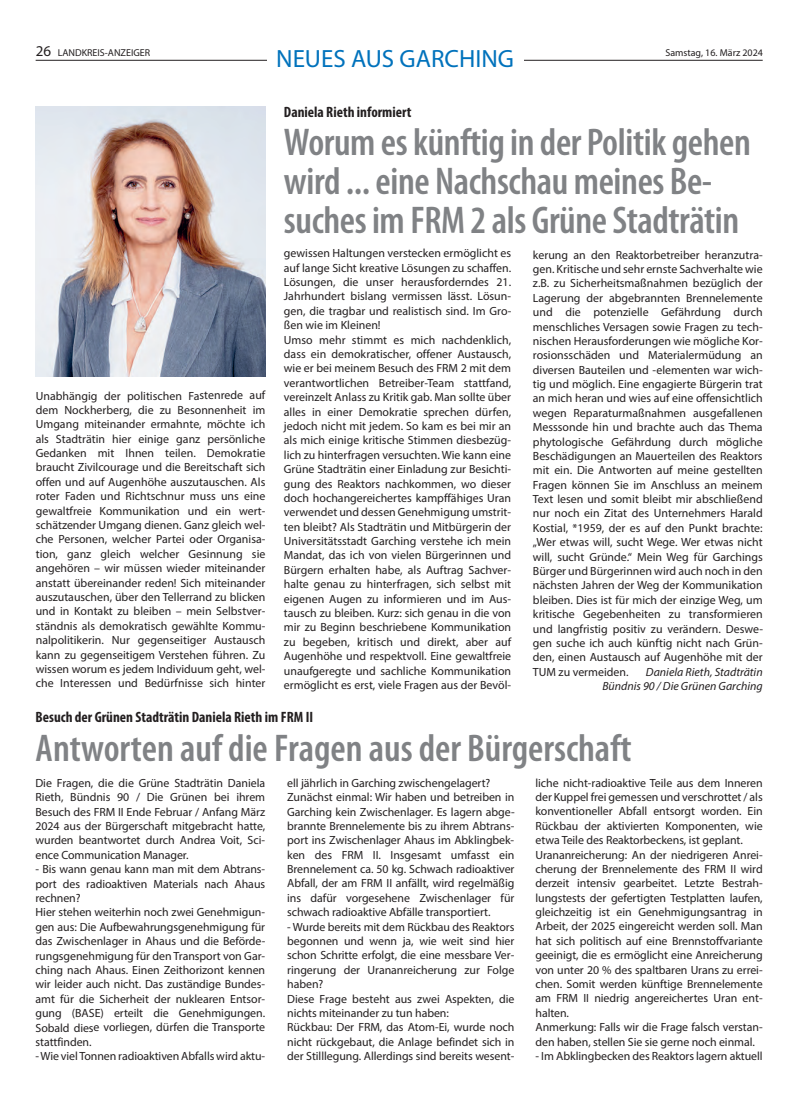
<style>
.page{position:relative;width:798px;height:1117px;background:#fff}
.page>*{position:absolute;margin:0;border:0;box-sizing:border-box;transform-origin:0 0}
.t1{font:600 condensed 38.75px/38.8px "Myriad Pro";letter-spacing:-.01em;color:#808285}
.t2{font:25px "Myriad Pro";color:#0072bc}
.t3{font:700 condensed 15px "Myriad Pro";color:#231f20}
.t4{font:11.88px/14.4px "Myriad Pro";letter-spacing:-.005em;color:#231f20;text-align:justify}
.t5{font:italic 11.88px/14.4px "Myriad Pro";color:#231f20;text-align:right}
.t6{font:10px "Myriad Pro";color:#231f20}
.s1{font-size:15px}
</style>
<div class="page">
<hr style="left:36px;top:60px;width:726px;height:1px;background:#231f20">
<div style="left:267px;top:50px;width:256px;height:23px;background:#fff"></div>
<img style="left:36px;top:106px;width:229px;height:270px">
<p class="t6" style="left:36px;top:49px;width:116px"><span class="s1">26</span> LANDKREIS-ANZEIGER</p>
<p class="t6" style="left:665px;top:49px;width:99px">Samstag, 16. März 2024</p>
<p class="t2" style="left:276px;top:49px;width:239px">NEUES AUS GARCHING</p>
<p class="t3" style="left:284px;top:106px;width:129px">Daniela Rieth informiert</p>
<p class="t1" style="left:284px;top:126px;width:468px">Worum es künftig in der Politik gehen wird ... eine Nachschau meines Be - suches im FRM 2 als Grüne Stadträtin</p>
<p class="t4" style="left:284px;top:247px;width:229px">gewissen Haltungen verstecken ermöglicht es auf lange Sicht kreative Lösungen zu schaffen.<br>Lösungen, die unser herausforderndes 21.<br>Jahrhundert bislang vermissen lässt. Lösun&shy;gen, die tragbar und realistisch sind. Im Gro&shy;ßen wie im Kleinen!</p>
<p class="t4" style="left:284px;top:333px;width:229px">Umso mehr stimmt es mich nachdenklich, dass ein demokratischer, offener Austausch, wie er bei meinem Besuch des FRM 2 mit dem verantwortlichen Betreiber-Team stattfand, vereinzelt Anlass zu Kritik gab. Man sollte über alles in einer Demokratie sprechen dürfen, jedoch nicht mit jedem. So kam es bei mir an als mich einige kritische Stimmen diesbezüg&shy;lich zu hinterfragen versuchten. Wie kann eine Grüne Stadträtin einer Einladung zur Besichti&shy;gung des Reaktors nachkommen, wo dieser doch hochangereichertes kampffähiges Uran verwendet und dessen Genehmigung umstrit&shy;ten bleibt? Als Stadträtin und Mitbürgerin der Universitätsstadt Garching verstehe ich mein Mandat, das ich von vielen Bürgerinnen und Bürgern erhalten habe, als Auftrag Sachver&shy;halte genau zu hinterfragen, sich selbst mit eigenen Augen zu informieren und im Aus&shy;tausch zu bleiben. Kurz: sich genau in die von mir zu Beginn beschriebene Kommunikation zu begeben, kritisch und direkt, aber auf Augenhöhe und respektvoll. Eine gewaltfreie unaufgeregte und sachliche Kommunikation ermöglicht es erst, viele Fragen aus der Bevöl-</p>
<p class="t3" style="left:36px;top:711px;width:279px">Besuch der Grünen Stadträtin Daniela Rieth im FRM II</p>
<p class="t1" style="left:36px;top:731px;width:597px">Antworten auf die Fragen aus der Bürgerschaft</p>
<p class="t4" style="left:35px;top:776px;width:231px">Die Fragen, die die Grüne Stadträtin Daniela Rieth, Bündnis 90 / Die Grünen bei ihrem Besuch des FRM II Ende Februar / Anfang März 2024 aus der Bürgerschaft mitgebracht hatte, wurden beantwortet durch Andrea Voit, Sci&shy;ence Communication Manager.</p>
<p class="t4" style="left:35px;top:862px;width:231px">- Bis wann genau kann man mit dem Abtrans&shy;port des radioaktiven Materials nach Ahaus rechnen?</p>
<p class="t4" style="left:35px;top:905px;width:231px">Hier stehen weiterhin noch zwei Genehmigun&shy;gen aus: Die Aufbewahrungsgenehmigung für das Zwischenlager in Ahaus und die Beförde&shy;rungsgenehmigung für den Transport von Gar&shy;ching nach Ahaus. Einen Zeithorizont kennen wir leider auch nicht. Das zuständige Bundes&shy;amt für die Sicherheit der nuklearen Entsor&shy;gung (BASE) erteilt die Genehmigungen.<br>Sobald diese vorliegen, dürfen die Transporte stattfinden.</p>
<p class="t4" style="left:35px;top:1049px;width:231px">- Wie viel Tonnen radioaktiven Abfalls wird aktu-</p>
<p class="t4" style="left:532px;top:248px;width:231px">kerung an den Reaktorbetreiber heranzutra&shy;gen. Kritische und sehr ernste Sachverhalte wie z.B. zu Sicherheitsmaßnahmen bezüglich der Lagerung der abgebrannten Brennelemente und die potenzielle Gefährdung durch menschliches Versagen sowie Fragen zu tech&shy;nischen Herausforderungen wie mögliche Kor&shy;rosionsschäden und Materialermüdung an diversen Bauteilen und -elementen war wich&shy;tig und möglich. Eine engagierte Bürgerin trat an mich heran und wies auf eine offensichtlich wegen Reparaturmaßnahmen ausgefallenen Messsonde hin und brachte auch das Thema phytologische Gefährdung durch mögliche Beschädigungen an Mauerteilen des Reaktors mit ein. Die Antworten auf meine gestellten Fragen können Sie im Anschluss an meinem Text lesen und somit bleibt mir abschließend nur noch ein Zitat des Unternehmers Harald Kostial, *1959, der es auf den Punkt brachte: „Wer etwas will, sucht Wege. Wer etwas nicht will, sucht Gründe.“ Mein Weg für Garchings Bürger und Bürgerinnen wird auch noch in den nächsten Jahren der Weg der Kommunikation bleiben. Dies ist für mich der einzige Weg, um kritische Gegebenheiten zu transformieren und langfristig positiv zu verändern. Deswe&shy;gen suche ich auch künftig nicht nach Grün&shy;den, einen Austausch auf Augenhöhe mit der TUM zu vermeiden.</p>
<p class="t4" style="left:36px;top:389px;width:231px">Unabhängig der politischen Fastenrede auf dem Nockherberg, die zu Besonnenheit im Umgang miteinander ermahnte, möchte ich als Stadträtin hier einige ganz persönliche Gedanken mit Ihnen teilen. Demokratie braucht Zivilcourage und die Bereitschaft sich offen und auf Augenhöhe auszutauschen. Als roter Faden und Richtschnur muss uns eine gewaltfreie Kommunikation und ein wert&shy;schätzender Umgang dienen. Ganz gleich wel&shy;che Personen, welcher Partei oder Organisa&shy;tion, ganz gleich welcher Gesinnung sie angehören – wir müssen wieder miteinander anstatt übereinander reden! Sich miteinander auszutauschen, über den Tellerrand zu blicken und in Kontakt zu bleiben – mein Selbstver&shy;ständnis als demokratisch gewählte Kommu&shy;nalpolitikerin. Nur gegenseitiger Austausch kann zu gegenseitigem Verstehen führen. Zu wissen worum es jedem Individuum geht, wel&shy;che Interessen und Bedürfnisse sich hinter</p>
<p class="t5" style="left:602px;top:665px;width:162px">Daniela Rieth, Stadträtin<br>Bündnis 90 / Die Grünen Garching</p>
<p class="t4" style="left:535px;top:776px;width:229px">liche nicht-radioaktive Teile aus dem Inneren der Kuppel frei gemessen und verschrottet / als konventioneller Abfall entsorgt worden. Ein Rückbau der aktivierten Komponenten, wie etwa Teile des Reaktorbeckens, ist geplant.</p>
<p class="t4" style="left:535px;top:848px;width:229px">Urananreicherung: An der niedrigeren Anrei&shy;cherung der Brennelemente des FRM II wird derzeit intensiv gearbeitet. Letzte Bestrah&shy;lungstests der gefertigten Testplatten laufen, gleichzeitig ist ein Genehmigungsantrag in Arbeit, der 2025 eingereicht werden soll. Man hat sich politisch auf eine Brennstoffvariante geeinigt, die es ermöglicht eine Anreicherung von unter 20 % des spaltbaren Urans zu errei&shy;chen. Somit werden künftige Brennelemente am FRM II niedrig angereichertes Uran ent - halten.</p>
<p class="t4" style="left:535px;top:1020px;width:228px">Anmerkung: Falls wir die Frage falsch verstan&shy;den haben, stellen Sie sie gerne noch einmal.</p>
<p class="t4" style="left:535px;top:1049px;width:229px">- Im Abklingbecken des Reaktors lagern aktuell</p>
<p class="t4" style="left:287px;top:776px;width:205px">ell jährlich in Garching zwischengelagert?</p>
<p class="t4" style="left:287px;top:790px;width:229px">Zunächst einmal: Wir haben und betreiben in Garching kein Zwischenlager. Es lagern abge&shy;brannte Brennelemente bis zu ihrem Abtrans&shy;port ins Zwischenlager Ahaus im Abklingbek&shy;ken des FRM II. Insgesamt umfasst ein Brennelement ca. 50 kg. Schwach radioaktiver Abfall, der am FRM II anfällt, wird regelmäßig ins dafür vorgesehene Zwischenlager für schwach radioaktive Abfälle transportiert.</p>
<p class="t4" style="left:287px;top:920px;width:229px">- Wurde bereits mit dem Rückbau des Reaktors begonnen und wenn ja, wie weit sind hier schon Schritte erfolgt, die eine messbare Ver&shy;ringerung der Urananreicherung zur Folge haben?</p>
<p class="t4" style="left:287px;top:992px;width:229px">Diese Frage besteht aus zwei Aspekten, die nichts miteinander zu tun haben:</p>
<p class="t4" style="left:287px;top:1020px;width:229px">Rückbau: Der FRM, das Atom-Ei, wurde noch nicht rückgebaut, die Anlage befindet sich in der Stilllegung. Allerdings sind bereits wesent-</p>
</div>
